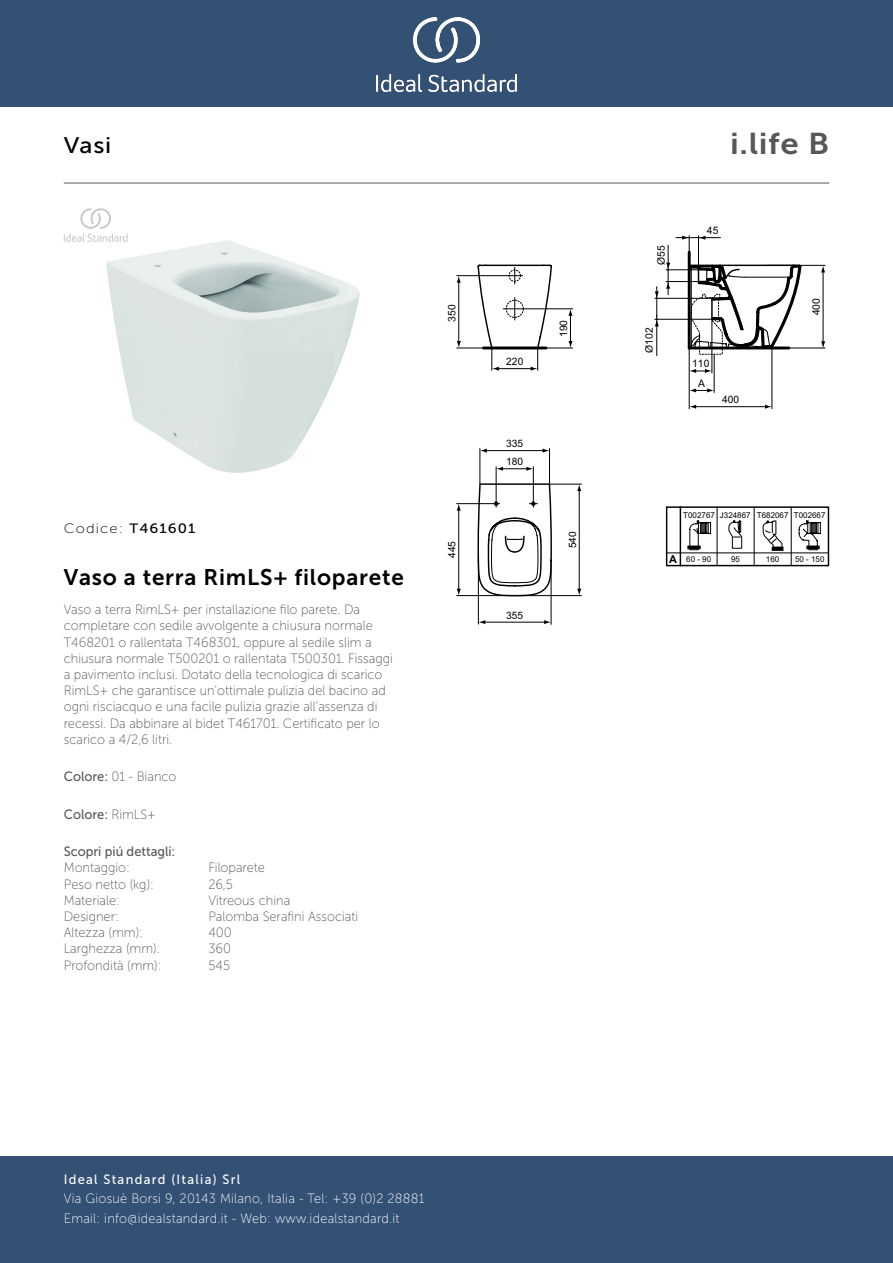
<style>
.page{position:relative;width:893px;height:1263px;background:#fff}
.page>*{position:absolute;margin:0;border:0;box-sizing:border-box;transform-origin:0 0}
._001_Produkttyp{font:30px "Museo Sans 700";color:#575756;scale:1.1 1}
.Article_Name{font:22.5px "Museo Sans 700";letter-spacing:.035em;color:#000}
.t1{font:22.5px "Museo Sans 500";color:#000;scale:1.1 1}
.Marketing_Descriptio{font:13.5px/16.2px "Museo Sans 100";color:#575756;scale:.95 1}
.t2{font:13.5px/19.5px "Museo Sans 100";letter-spacing:.02em;color:#fff;scale:.95 1}
.Designer{font:13.5px "Museo Sans 100";color:#575756;scale:.95 1}
.Colour{font:13.5px "Museo Sans 500";color:#575756;scale:.95 1}
.t3{font:13.5px "Museo Sans 500";letter-spacing:.1em;color:#fff;scale:.95 1}
.Material{font:13.5px "Museo Sans 100";color:#575756;scale:.95 1}
.Mounting{font:13.5px "Museo Sans 100";color:#575756;scale:.95 1}
.Net_Weight__kg{font:13.5px "Museo Sans 100";color:#575756;scale:.95 1}
.Depth__mm{font:13.5px "Museo Sans 100";color:#575756;scale:.95 1}
.Width__mm{font:13.5px "Museo Sans 100";color:#575756;scale:.95 1}
.Colour-2{font:13.5px "Museo Sans 100";color:#575756;scale:.95 1}
.Height__mm{font:13.5px "Museo Sans 100";color:#575756;scale:.95 1}
.t4{font:13.5px "Museo Sans 100";letter-spacing:.075em;color:#000;scale:1.1 1}
.t5{font:700 10.95px "Arial";color:#000}
.t6{font:10.35px "Arial";color:#000}
.t7{font:10.2px/18.1px "Arial";color:#000}
.t8{font:7.95px "Arial";color:#000}
.s1{font-family:"Museo Sans 500"}
.s2{font-family:"Museo Sans 100"}
</style>
<div class="page">
<div style="left:0;top:1157px;width:893px;height:106px;background:#335075"></div>
<div style="left:0;top:0;width:893px;height:107px;background:#335075"></div>
<img style="left:376px;top:18px;width:141px;height:73px">
<hr style="left:64px;top:183px;width:765px;height:1px;background:#575756">
<img style="left:106px;top:240px;width:254px;height:233px">
<hr style="left:688px;top:252px;width:3px;height:96px;background:#000">
<svg style="left:688px;top:263px;width:114px;height:92px"></svg>
<hr style="left:457px;top:595px;width:124px;height:1px;background:#000">
<hr style="left:457px;top:503px;width:43px;height:1px;background:#000">
<hr style="left:458px;top:508px;width:1px;height:82px;background:#000">
<svg style="left:457px;top:589px;width:4px;height:7px"></svg>
<svg style="left:457px;top:504px;width:4px;height:7px"></svg>
<svg style="left:481px;top:448px;width:6px;height:5px"></svg>
<svg style="left:543px;top:448px;width:6px;height:5px"></svg>
<hr style="left:485px;top:450px;width:59px;height:1px;background:#000">
<hr style="left:549px;top:448px;width:1px;height:36px;background:#000">
<hr style="left:533px;top:467px;width:1px;height:40px;background:#000">
<svg style="left:497px;top:467px;width:36px;height:4px"></svg>
<svg style="left:477px;top:483px;width:352px;height:142px"></svg>
<hr style="left:496px;top:467px;width:1px;height:40px;background:#000">
<hr style="left:480px;top:448px;width:1px;height:36px;background:#000">
<hr style="left:503px;top:308px;width:70px;height:1px;background:#000">
<hr style="left:457px;top:348px;width:116px;height:1px;background:#000">
<svg style="left:568px;top:309px;width:5px;height:39px"></svg>
<hr style="left:457px;top:275px;width:66px;height:1px;background:#000">
<hr style="left:458px;top:280px;width:1px;height:63px;background:#000">
<svg style="left:457px;top:341px;width:4px;height:7px"></svg>
<svg style="left:457px;top:276px;width:4px;height:7px"></svg>
<svg style="left:476px;top:264px;width:77px;height:107px"></svg>
<hr style="left:767px;top:265px;width:58px;height:1px;background:#000">
<hr style="left:823px;top:269px;width:1px;height:77px;background:#000">
<svg style="left:821px;top:341px;width:4px;height:7px"></svg>
<svg style="left:821px;top:265px;width:4px;height:7px"></svg>
<hr style="left:786px;top:348px;width:39px;height:1px;background:#000">
<hr style="left:695px;top:406px;width:72px;height:1px;background:#000">
<svg style="left:690px;top:405px;width:6px;height:4px"></svg>
<svg style="left:765px;top:405px;width:7px;height:4px"></svg>
<hr style="left:772px;top:348px;width:1px;height:61px;background:#000">
<hr style="left:689px;top:347px;width:1px;height:62px;background:#000">
<svg style="left:689px;top:388px;width:25px;height:4px"></svg>
<hr style="left:711px;top:319px;width:1px;height:54px;background:#000">
<svg style="left:689px;top:369px;width:23px;height:4px"></svg>
<hr style="left:714px;top:354px;width:1px;height:38px;background:#000">
<hr style="left:666px;top:281px;width:32px;height:1px;background:#000">
<hr style="left:666px;top:269px;width:32px;height:1px;background:#000">
<hr style="left:668px;top:245px;width:1px;height:50px;background:#000">
<svg style="left:666px;top:263px;width:4px;height:7px"></svg>
<svg style="left:666px;top:282px;width:4px;height:7px"></svg>
<hr style="left:689px;top:236px;width:1px;height:32px;background:#000">
<hr style="left:698px;top:236px;width:1px;height:32px;background:#000">
<hr style="left:676px;top:237px;width:44px;height:1px;background:#000">
<svg style="left:699px;top:236px;width:6px;height:4px"></svg>
<svg style="left:682px;top:236px;width:7px;height:4px"></svg>
<hr style="left:655px;top:319px;width:60px;height:1px;background:#000">
<hr style="left:655px;top:298px;width:59px;height:1px;background:#000">
<hr style="left:656px;top:316px;width:1px;height:40px;background:#000">
<svg style="left:655px;top:287px;width:4px;height:39px"></svg>
<svg style="left:64px;top:208px;width:64px;height:34px"></svg>
<p class="t1" style="left:64px;top:133px;width:45px">Vasi</p>
<p class="_001_Produkttyp" style="left:730px;top:127px;width:92px">i.life B</p>
<p class="t6" style="left:654px;top:265px;width:21px;rotate:-90deg">Ø55</p>
<p class="t6" style="left:707px;top:224px;width:13px">45</p>
<p class="t6" style="left:445px;top:322px;width:19px;rotate:-90deg">350</p>
<p class="t6" style="left:809px;top:315px;width:19px;rotate:-90deg">400</p>
<p class="t6" style="left:557px;top:337px;width:19px;rotate:-90deg">190</p>
<p class="t6" style="left:643px;top:353px;width:27px;rotate:-90deg">Ø102</p>
<p class="t4" style="left:64px;top:521px;width:121px">Codice: <span class="s1">T461601</span></p>
<p class="Article_Name" style="left:64px;top:565px;width:342px">Vaso a terra RimLS+ filoparete</p>
<p class="Marketing_Descriptio" style="left:64px;top:602px;width:348px">Vaso a terra RimLS+ per installazione filo parete. Da completare con sedile avvolgente a chiusura normale T468201 o rallentata T468301, oppure al sedile slim a chiusura normale T500201 o rallentata T500301. Fissaggi a pavimento inclusi. Dotato della tecnologica di scarico RimLS+ che garantisce un’ottimale pulizia del bacino ad ogni risciacquo e una facile pulizia grazie all’assenza di recessi. Da abbinare al bidet T461701. Certificato per lo scarico a 4/2,6 litri.</p>
<p class="Colour-2" style="left:64px;top:769px;width:120px"><span class="s1">Colore:</span> 01 - Bianco</p>
<p class="Colour" style="left:64px;top:807px;width:99px">Colore: <span class="s2">RimLS+</span></p>
<p class="Colour" style="left:64px;top:844px;width:119px">Scopri piú dettagli:</p>
<p class="Mounting" style="left:64px;top:860px;width:71px">Montaggio:</p>
<p class="Mounting" style="left:208px;top:860px;width:61px">Filoparete</p>
<p class="Net_Weight__kg" style="left:64px;top:877px;width:96px">Peso netto (kg):</p>
<p class="Net_Weight__kg" style="left:208px;top:877px;width:27px">26,5</p>
<p class="Material" style="left:64px;top:893px;width:61px">Materiale:</p>
<p class="Material" style="left:208px;top:893px;width:88px">Vitreous china</p>
<p class="Designer" style="left:64px;top:909px;width:59px">Designer:</p>
<p class="Designer" style="left:208px;top:909px;width:159px">Palomba Serafini Associati</p>
<p class="Height__mm" style="left:64px;top:925px;width:85px">Altezza (mm):</p>
<p class="Height__mm" style="left:208px;top:925px;width:26px">400</p>
<p class="Width__mm" style="left:64px;top:941px;width:103px">Larghezza (mm):</p>
<p class="Width__mm" style="left:208px;top:941px;width:25px">360</p>
<p class="Depth__mm" style="left:64px;top:958px;width:104px">Profondità (mm):</p>
<p class="Depth__mm" style="left:208px;top:958px;width:24px">545</p>
<p class="t7" style="left:443px;top:558px;width:19px;rotate:-90deg">445</p>
<p class="t7" style="left:506px;top:353px;width:19px">220</p>
<p class="t7" style="left:506px;top:435px;width:19px">335<br>180</p>
<p class="t7" style="left:506px;top:606px;width:19px">355</p>
<p class="t7" style="left:563px;top:548px;width:19px;rotate:-90deg">540</p>
<p class="t3" style="left:64px;top:1172px;width:187px">Ideal Standard (Italia) Srl</p>
<p class="t2" style="left:64px;top:1189px;width:381px">Via Giosuè Borsi 9, 20143 Milano, Italia - Tel: +39 (0)2 28881<br>Email: info@idealstandard.it - Web: www.idealstandard.it</p>
<p class="t6" style="left:692px;top:357px;width:19px">110</p>
<p class="t6" style="left:698px;top:377px;width:8px">A</p>
<p class="t7" style="left:722px;top:391px;width:19px">400</p>
<p class="t8" style="left:683px;top:510px;width:33px">T002767</p>
<p class="t8" style="left:794px;top:510px;width:33px">T002667</p>
<p class="t8" style="left:766px;top:554px;width:15px">160</p>
<p class="t8" style="left:757px;top:510px;width:33px">T682067</p>
<p class="t8" style="left:720px;top:510px;width:32px">J324867</p>
<p class="t5" style="left:669px;top:551px;width:9px">A</p>
<p class="t8" style="left:686px;top:554px;width:26px">60 - 90</p>
<p class="t8" style="left:731px;top:554px;width:10px">95</p>
<p class="t8" style="left:795px;top:554px;width:31px">50 - 150</p>
</div>
